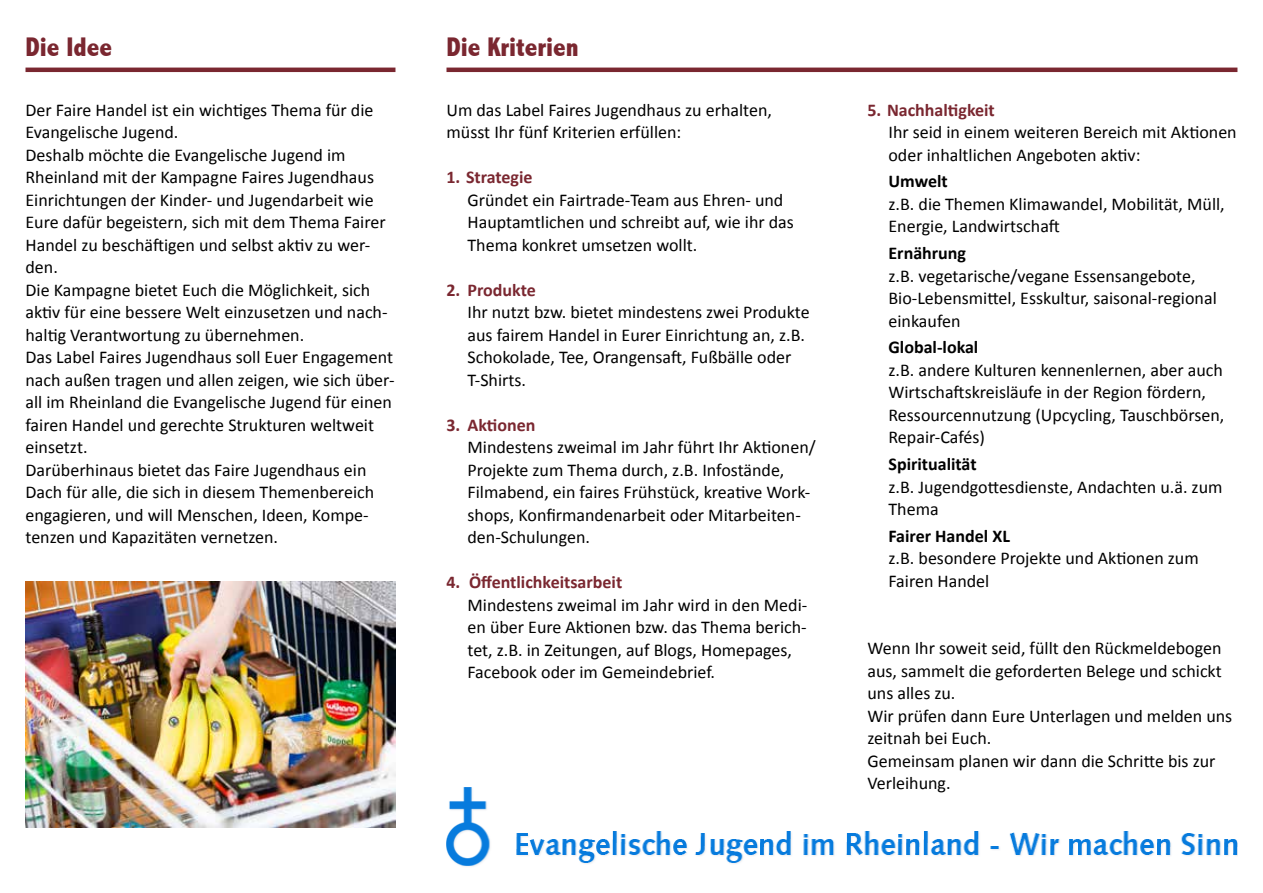
<style>
.page{position:relative;width:1263px;height:893px;background:#fff}
.page>*{position:absolute;margin:0;border:0;box-sizing:border-box;transform-origin:0 0}
.t1{font:800 condensed 27px "Abadi";color:#7a2730}
.t2{font:18px/22.5px "Calibri";color:#000}
.t3{font:700 18px "Calibri";color:#7a2730}
.t4{font:700 18px "Calibri";color:#000}
</style>
<div class="page">
<img style="left:446px;top:788px;width:791px;height:79px">
<hr style="left:26px;top:68px;width:369px;height:4px;background:#7a2730">
<hr style="left:446px;top:68px;width:791px;height:4px;background:#7a2730">
<img style="left:26px;top:581px;width:369px;height:246px">
<h1 class="t1" style="left:26px;top:31px;width:88px">Die Idee</h1>
<h1 class="t1" style="left:446px;top:31px;width:134px">Die Kriterien</h1>
<p class="t2" style="left:26px;top:98px;width:370px">Der Faire Handel ist ein wichtiges Thema für die Evangelische Jugend.<br>Deshalb möchte die Evangelische Jugend im Rheinland mit der Kampagne Faires Jugendhaus Einrichtungen der Kinder- und Jugendarbeit wie Eure dafür begeistern, sich mit dem Thema Fairer Handel zu beschäftigen und selbst aktiv zu wer&shy;den.<br>Die Kampagne bietet Euch die Möglichkeit, sich aktiv für eine bessere Welt einzusetzen und nach&shy;haltig Verantwortung zu übernehmen.<br>Das Label Faires Jugendhaus soll Euer Engagement nach außen tragen und allen zeigen, wie sich über&shy;all im Rheinland die Evangelische Jugend für einen fairen Handel und gerechte Strukturen weltweit einsetzt.<br>Darüberhinaus bietet das Faire Jugendhaus ein Dach für alle, die sich in diesem Themenbereich engagieren, und will Menschen, Ideen, Kompe&shy;tenzen und Kapazitäten vernetzen.</p>
<p class="t2" style="left:446px;top:98px;width:327px">Um das Label Faires Jugendhaus zu erhalten, müsst Ihr fünf Kriterien erfüllen:</p>
<p class="t3" style="left:446px;top:166px;width:88px">1. Strategie</p>
<p class="t2" style="left:467px;top:188px;width:328px">Gründet ein Fairtrade-Team aus Ehren- und<br>Hauptamtlichen und schreibt auf, wie ihr das<br>Thema konkret umsetzen wollt.</p>
<p class="t3" style="left:446px;top:278px;width:91px">2. Produkte</p>
<p class="t2" style="left:467px;top:301px;width:344px">Ihr nutzt bzw. bietet mindestens zwei Produkte aus fairem Handel in Eurer Einrichtung an, z.B.<br>Schokolade, Tee, Orangensaft, Fußbälle oder T-Shirts.</p>
<p class="t3" style="left:446px;top:413px;width:91px">3. Aktionen</p>
<p class="t2" style="left:467px;top:436px;width:350px">Mindestens zweimal im Jahr führt Ihr Aktionen/ Projekte zum Thema durch, z.B. Infostände, Filmabend, ein faires Frühstück, kreative Work&shy;shops, Konfirmandenarbeit oder Mitarbeiten&shy;den-Schulungen.</p>
<p class="t3" style="left:446px;top:571px;width:177px">4. Öffentlichkeitsarbeit</p>
<p class="t2" style="left:467px;top:593px;width:341px">Mindestens zweimal im Jahr wird in den Medi&shy;en über Eure Aktionen bzw. das Thema berich&shy;tet, z.B. in Zeitungen, auf Blogs, Homepages, Facebook oder im Gemeindebrief.</p>
<p class="t3" style="left:867px;top:98px;width:129px">5. Nachhaltigkeit</p>
<p class="t2" style="left:888px;top:121px;width:350px">Ihr seid in einem weiteren Bereich mit Aktionen oder inhaltlichen Angeboten aktiv:</p>
<p class="t4" style="left:888px;top:170px;width:61px">Umwelt</p>
<p class="t2" style="left:888px;top:193px;width:338px">z.B. die Themen Klimawandel, Mobilität, Müll,<br>Energie, Landwirtschaft</p>
<p class="t4" style="left:888px;top:242px;width:79px">Ernährung</p>
<p class="t2" style="left:888px;top:264px;width:330px">z.B. vegetarische/vegane Essensangebote,<br>Bio-Lebensmittel, Esskultur, saisonal-regional einkaufen</p>
<p class="t4" style="left:888px;top:336px;width:91px">Global-lokal</p>
<p class="t2" style="left:888px;top:359px;width:337px">z.B. andere Kulturen kennenlernen, aber auch Wirtschaftskreisläufe in der Region fördern, Ressourcennutzung (Upcycling, Tauschbörsen, Repair-Cafés)</p>
<p class="t4" style="left:888px;top:453px;width:90px">Spiritualität</p>
<p class="t2" style="left:888px;top:475px;width:335px">z.B. Jugendgottesdienste, Andachten u.ä. zum<br>Thema</p>
<p class="t4" style="left:888px;top:524px;width:123px">Fairer Handel XL</p>
<p class="t2" style="left:888px;top:547px;width:312px">z.B. besondere Projekte und Aktionen zum<br>Fairen Handel</p>
<p class="t2" style="left:867px;top:637px;width:366px">Wenn Ihr soweit seid, füllt den Rückmeldebogen aus, sammelt die geforderten Belege und schickt uns alles zu.<br>Wir prüfen dann Eure Unterlagen und melden uns zeitnah bei Euch.<br>Gemeinsam planen wir dann die Schritte bis zur Verleihung.</p>
</div>
